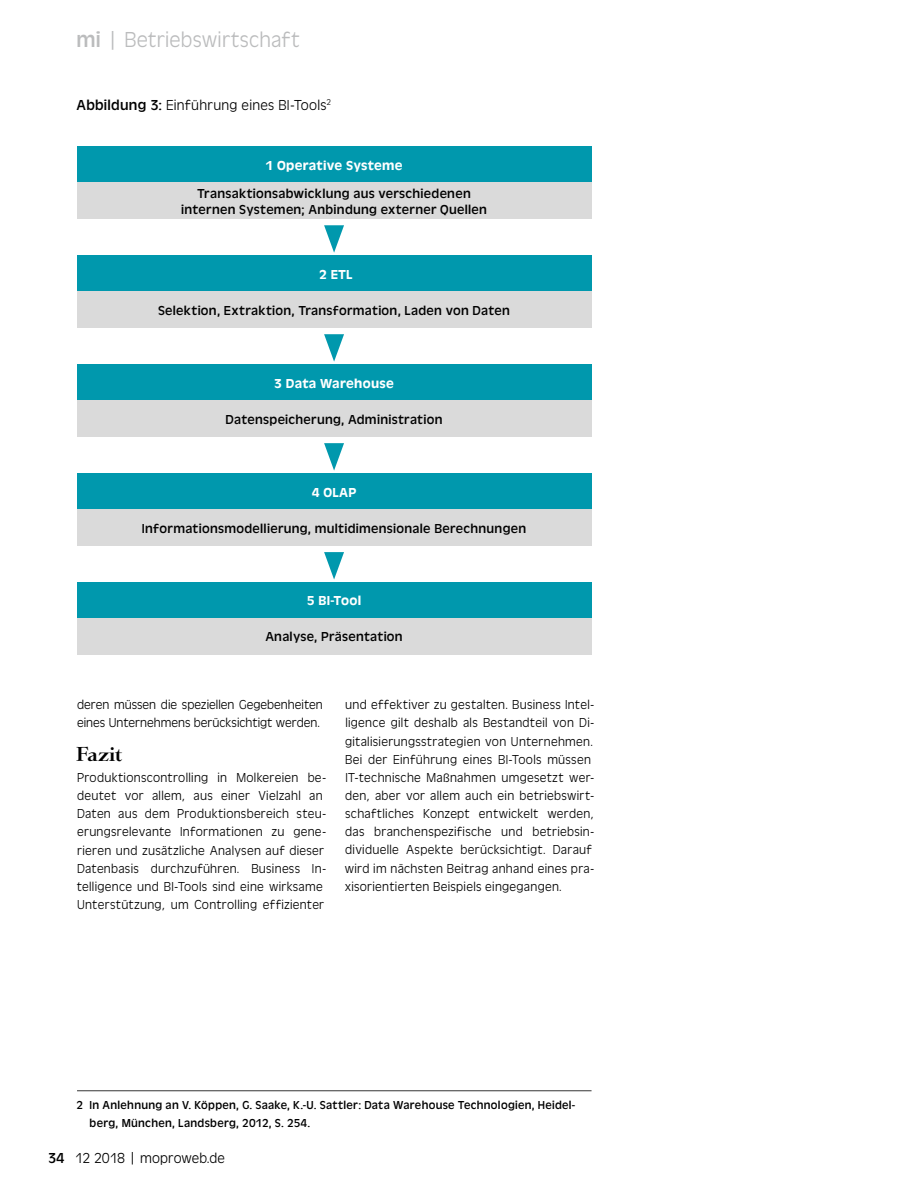
<style>
.page{position:relative;width:915px;height:1191px;background:#fff}
.page>*{position:absolute;margin:0;border:0;box-sizing:border-box;transform-origin:0 0}
.t1{font:300 22.5px "Antigone";letter-spacing:.005em;color:#bbbcbd}
.t2{font:700 19.5px "Lingwood Serial";letter-spacing:.015em;color:#000}
.t3{font:300 15px "Antigone";letter-spacing:.015em;color:#000}
.t4{font:300 13.5px/18.1px "Antigone";letter-spacing:.02em;color:#000}
.t5{font:13.5px/16.2px "Antigone";letter-spacing:.02em;color:#000;text-align:center}
.t6{font:300 13.5px/18.1px "Antigone";color:#000}
.t7{font:500 13.5px "Antigone";letter-spacing:.02em;color:#fff}
.t8{font:12px/18.1px "Antigone";letter-spacing:.025em;color:#000}
.s1{font-weight:400}
</style>
<div class="page">
<div style="left:77px;top:146px;width:514px;height:37px;background:#0098ad"></div>
<div style="left:77px;top:255px;width:514px;height:37px;background:#0098ad"></div>
<div style="left:77px;top:473px;width:514px;height:36px;background:#0098ad"></div>
<div style="left:77px;top:364px;width:514px;height:36px;background:#0098ad"></div>
<div style="left:77px;top:582px;width:514px;height:36px;background:#0098ad"></div>
<div style="left:77px;top:183px;width:514px;height:36px;background:#dadada"></div>
<div style="left:77px;top:292px;width:514px;height:36px;background:#dadada"></div>
<div style="left:77px;top:509px;width:514px;height:37px;background:#dadada"></div>
<div style="left:77px;top:400px;width:514px;height:37px;background:#dadada"></div>
<div style="left:77px;top:618px;width:514px;height:37px;background:#dadada"></div>
<svg style="left:324px;top:225px;width:20px;height:28px"></svg>
<svg style="left:324px;top:443px;width:20px;height:27px"></svg>
<svg style="left:324px;top:334px;width:20px;height:28px"></svg>
<svg style="left:324px;top:552px;width:20px;height:27px"></svg>
<hr style="left:77px;top:1090px;width:514px;height:1px;background:#000">
<h1 class="t1" style="left:77px;top:28px;width:225px"><span class="s1">mi</span> | Betriebswirtschaft</h1>
<p class="t3" style="left:77px;top:97px;width:256px"><span class="s1">Abbildung 3:</span> Einführung eines BI-Tools<sup>2</sup></p>
<p class="t7" style="left:265px;top:158px;width:139px">1 Operative Systeme</p>
<p class="t5" style="left:181px;top:185px;width:307px">Transaktionsabwicklung aus verschiedenen internen Systemen; Anbindung externer Quellen</p>
<p class="t7" style="left:319px;top:266px;width:35px">2 ETL</p>
<p class="t5" style="left:158px;top:302px;width:353px">Selektion, Extraktion, Transformation, Laden von Daten</p>
<p class="t7" style="left:274px;top:375px;width:121px">3 Data Warehouse</p>
<p class="t5" style="left:225px;top:411px;width:218px">Datenspeicherung, Administration</p>
<p class="t7" style="left:312px;top:484px;width:46px">4 OLAP</p>
<p class="t5" style="left:142px;top:520px;width:385px">Informationsmodellierung, multidimensionale Berechnungen</p>
<p class="t7" style="left:306px;top:593px;width:56px">5 BI-Tool</p>
<p class="t5" style="left:265px;top:629px;width:139px">Analyse, Präsentation</p>
<p class="t6" style="left:77px;top:696px;width:247px">deren müssen die speziellen Gegebenheiten eines Unternehmens berücksichtigt werden.</p>
<h2 class="t2" style="left:76px;top:741px;width:47px">Fazit</h2>
<p class="t4" style="left:77px;top:768px;width:251px">Produktionscontrolling in Molkereien be&shy;deutet vor allem, aus einer Vielzahl an Daten aus dem Produktionsbereich steu&shy;erungsrelevante Informationen zu gene&shy;rieren und zusätzliche Analysen auf dieser Datenbasis durchzuführen. Business In&shy;telligence und BI-Tools sind eine wirksame Unterstützung, um Controlling effizienter</p>
<p class="t4" style="left:344px;top:696px;width:251px">und effektiver zu gestalten. Business Intel&shy;ligence gilt deshalb als Bestandteil von Di&shy;gitalisierungsstrategien von Unternehmen.<br>Bei der Einführung eines BI-Tools müssen IT-technische Maßnahmen umgesetzt wer&shy;den, aber vor allem auch ein betriebswirt&shy;schaftliches Konzept entwickelt werden, das branchenspezifische und betriebsin&shy;dividuelle Aspekte berücksichtigt. Darauf wird im nächsten Beitrag anhand eines pra&shy;xisorientierten Beispiels eingegangen.</p>
<p class="t8" style="left:90px;top:1095px;width:486px;text-indent:-13px">2 In Anlehnung an V. Köppen, G. Saake, K.-U. Sattler: Data Warehouse Technologien, Heidel&shy;berg, München, Landsberg, 2012, S. 254.</p>
<p class="t3" style="left:48px;top:1150px;width:178px"><span class="s1">34</span> 12 2018 | moproweb.de</p>
</div>
